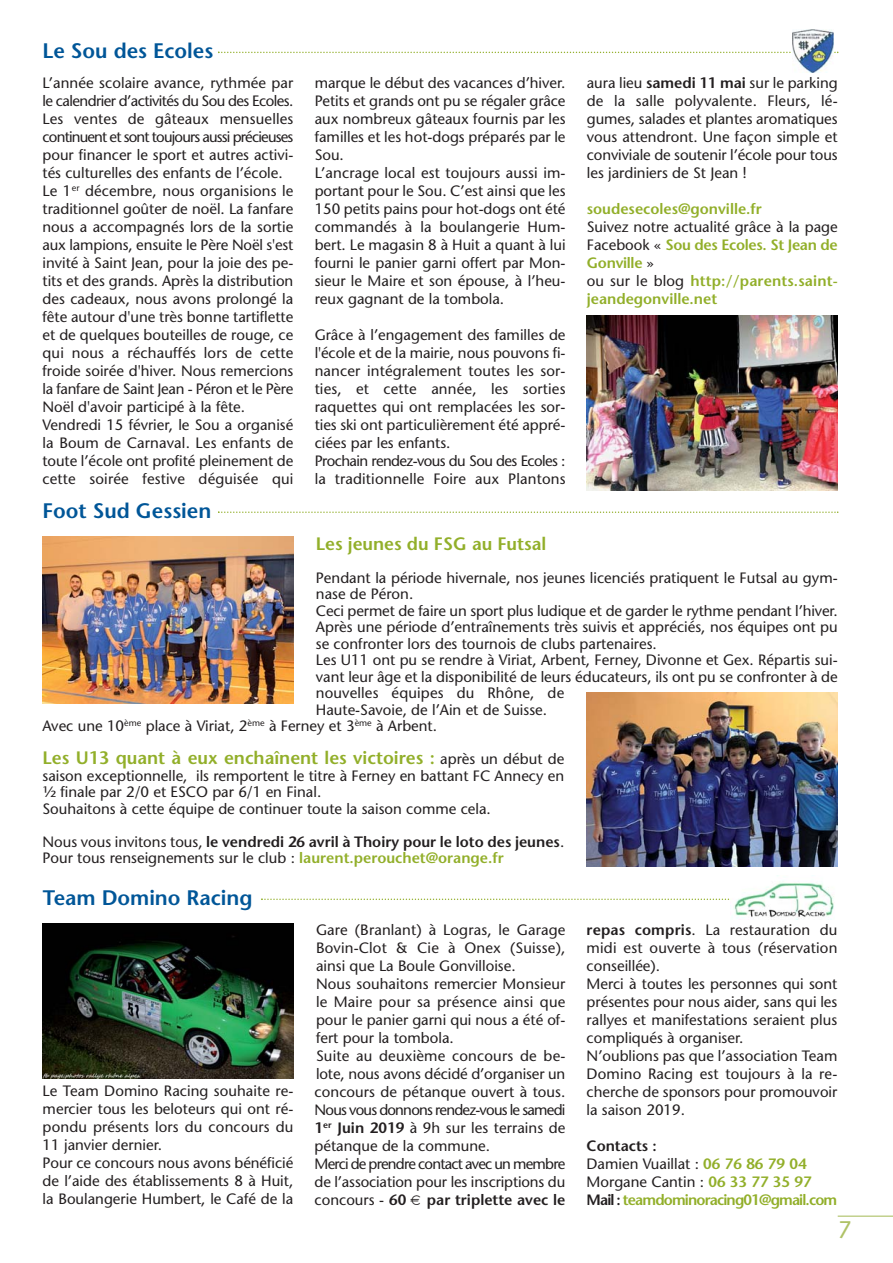
<style>
.page{position:relative;width:893px;height:1263px;background:#fff}
.page>*{position:absolute;margin:0;border:0;box-sizing:border-box;transform-origin:0 0}
.t1{font:24px "Stone Sans";color:#afc266}
.t2{font:600 21px "Stone Sans";color:#005698}
.t3{font:600 18px "Stone Sans";color:#92af2a}
.t4{font:15px/18px "Stone Sans";color:#231f20}
.t5{font:600 15px/18px "Stone Sans";color:#92af2a}
.t6{font:600 15px/18px "Stone Sans";letter-spacing:-.055em;color:#92af2a}
.t7{font:600 15px "Stone Sans";color:#231f20}
.s1{font-weight:600}
.s2{font-weight:400;color:#231f20}
.s3{font-weight:400;font-size:15px;color:#231f20}
.s4{font-weight:600;color:#92af2a}
.s5{color:#231f20}
</style>
<div class="page">
<hr style="left:838px;top:1215px;width:55px;height:2px;background:#c2d08d">
<svg style="left:218px;top:52px;width:620px;height:1px"></svg>
<img style="left:587px;top:315px;width:251px;height:175px">
<img style="left:792px;top:30px;width:41px;height:42px">
<svg style="left:261px;top:898px;width:469px;height:2px"></svg>
<img style="left:43px;top:923px;width:250px;height:155px">
<img style="left:734px;top:875px;width:100px;height:44px">
<svg style="left:218px;top:511px;width:620px;height:2px"></svg>
<img style="left:43px;top:536px;width:250px;height:168px">
<img style="left:587px;top:693px;width:251px;height:174px">
<h2 class="t2" style="left:43px;top:43px;width:172px">Le Sou des Ecoles</h2>
<p class="t4" style="left:43px;top:75px;width:252px">L’année scolaire avance, rythmée par le calendrier d’activités du Sou des Ecoles.<br>Les ventes de gâteaux mensuelles continuent et sont toujours aussi précieuses pour financer le sport et autres activi&shy;tés culturelles des enfants de l’école.<br>Le 1<sup>er</sup> décembre, nous organisions le traditionnel goûter de noël. La fanfare nous a accompagnés lors de la sortie aux lampions, ensuite le Père Noël s'est invité à Saint Jean, pour la joie des pe&shy;tits et des grands. Après la distribution des cadeaux, nous avons prolongé la fête autour d'une très bonne tartiflette et de quelques bouteilles de rouge, ce qui nous a réchauffés lors de cette froide soirée d'hiver. Nous remercions la fanfare de Saint Jean - Péron et le Père Noël d'avoir participé à la fête.<br>Vendredi 15 février, le Sou a organisé la Boum de Carnaval. Les enfants de toute l’école ont profité pleinement de cette soirée festive déguisée qui</p>
<p class="t4" style="left:315px;top:75px;width:252px">marque le début des vacances d’hiver.<br>Petits et grands ont pu se régaler grâce aux nombreux gâteaux fournis par les familles et les hot-dogs préparés par le Sou.<br>L’ancrage local est toujours aussi im&shy;portant pour le Sou. C’est ainsi que les 150 petits pains pour hot-dogs ont été commandés à la boulangerie Hum&shy;bert. Le magasin 8 à Huit a quant à lui fourni le panier garni offert par Mon&shy;sieur le Maire et son épouse, à l’heu&shy;reux gagnant de la tombola.</p>
<p class="t4" style="left:315px;top:327px;width:252px">Grâce à l’engagement des familles de l'école et de la mairie, nous pouvons fi&shy;nancer intégralement toutes les sor&shy;ties, et cette année, les sorties raquettes qui ont remplacées les sor&shy;ties ski ont particulièrement été appré&shy;ciées par les enfants.<br>Prochain rendez-vous du Sou des Ecoles : la traditionnelle Foire aux Plantons</p>
<h2 class="t2" style="left:43px;top:502px;width:170px">Foot Sud Gessien</h2>
<p class="t4" style="left:587px;top:75px;width:252px;text-align:justify">aura lieu <span class="s1">samedi 11 mai</span> sur le parking de la salle polyvalente. Fleurs, lé&shy;gumes, salades et plantes aromatiques vous attendront. Une façon simple et conviviale de soutenir l’école pour tous les jardiniers de St Jean !</p>
<p class="t5" style="left:587px;top:201px;width:176px">soudesecoles@gonville.fr</p>
<p class="t5" style="left:587px;top:219px;width:252px"><span class="s2">Suivez notre actualité grâce à la page<br>Facebook «</span> Sou des Ecoles. St Jean de<br>Gonville <span class="s2">»<br>ou sur le blog</span> http://parents.saint&shy;jeandegonville.net</p>
<p class="t3" style="left:316px;top:536px;width:232px">Les jeunes du FSG au Futsal</p>
<p class="t4" style="left:316px;top:570px;width:523px">Pendant la période hivernale, nos jeunes licenciés pratiquent le Futsal au gym-</p>
<p class="t4" style="left:316px;top:586px;width:99px">nase de Péron.</p>
<p class="t4" style="left:316px;top:603px;width:523px">Ceci permet de faire un sport plus ludique et de garder le rythme pendant l’hiver.</p>
<p class="t4" style="left:316px;top:619px;width:523px">Après une période d’entraînements très suivis et appréciés, nos équipes ont pu</p>
<p class="t4" style="left:316px;top:636px;width:342px">se confronter lors des tournois de clubs partenaires.</p>
<p class="t4" style="left:316px;top:652px;width:523px">Les U11 ont pu se rendre à Viriat, Arbent, Ferney, Divonne et Gex. Répartis sui-</p>
<p class="t4" style="left:316px;top:669px;width:523px">vant leur âge et la disponibilité de leurs éducateurs, ils ont pu se confronter à de</p>
<p class="t4" style="left:316px;top:685px;width:250px">nouvelles équipes du Rhône, de</p>
<p class="t4" style="left:316px;top:702px;width:233px">Haute-Savoie, de l’Ain et de Suisse.</p>
<p class="t4" style="left:43px;top:718px;width:396px">Avec une 10<sup>ème</sup> place à Viriat, 2<sup>ème</sup> à Ferney et 3<sup>ème</sup> à Arbent.</p>
<p class="t3" style="left:43px;top:751px;width:523px">Les U13 quant à eux enchaînent les victoires : <span class="s3">après un début de</span></p>
<p class="t4" style="left:43px;top:769px;width:523px;line-height:16.5px">saison exceptionnelle, ils remportent le titre à Ferney en battant FC Annecy en ½ finale par 2/0 et ESCO par 6/1 en Final.<br>Souhaitons à cette équipe de continuer toute la saison comme cela.</p>
<p class="t4" style="left:43px;top:835px;width:523px;line-height:16.5px">Nous vous invitons tous, <span class="s1">le vendredi 26 avril à Thoiry pour le loto des jeunes</span>.<br>Pour tous renseignements sur le club : <span class="s4">laurent.perouchet@orange.fr</span></p>
<h2 class="t2" style="left:43px;top:889px;width:211px">Team Domino Racing</h2>
<p class="t4" style="left:43px;top:1083px;width:252px">Le Team Domino Racing souhaite re&shy;mercier tous les beloteurs qui ont ré&shy;pondu présents lors du concours du 11 janvier dernier.<br>Pour ce concours nous avons bénéficié de l’aide des établissements 8 à Huit, la Boulangerie Humbert, le Café de la</p>
<p class="t4" style="left:315px;top:922px;width:252px">Gare (Branlant) à Logras, le Garage Bovin-Clot &amp; Cie à Onex (Suisse), ainsi que La Boule Gonvilloise.<br>Nous souhaitons remercier Monsieur le Maire pour sa présence ainsi que pour le panier garni qui nous a été of&shy;fert pour la tombola.<br>Suite au deuxième concours de be&shy;lote, nous avons décidé d’organiser un concours de pétanque ouvert à tous.<br>Nous vous donnons rendez-vous le samedi <span class="s1">1</span><sup>er</sup> <span class="s1">Juin 2019</span> à 9h sur les terrains de pétanque de la commune.<br>Merci de prendre contact avec un membre de l’association pour les inscriptions du concours - <span class="s1">60</span></p>
<p class="t7" style="left:427px;top:1193px;width:140px">par triplette avec le</p>
<p class="t4" style="left:587px;top:922px;width:252px"><span class="s1">repas compris</span>. La restauration du midi est ouverte à tous (réservation conseillée).<br>Merci à toutes les personnes qui sont présentes pour nous aider, sans qui les rallyes et manifestations seraient plus compliqués à organiser.<br>N’oublions pas que l’association Team<br>Domino Racing est toujours à la re&shy;cherche de sponsors pour promouvoir la saison 2019.</p>
<p class="t6" style="left:587px;top:1138px;width:252px"><span class="s5">Contacts :<br></span><span class="s2">Damien Vuaillat :</span> 06 76 86 79 04<br><span class="s2">Morgane Cantin :</span> 06 33 77 35 97<br><span class="s5">Mail :</span> teamdominoracing01@gmail.com</p>
<h1 class="t1" style="left:838px;top:1220px;width:15px">7</h1>
</div>
